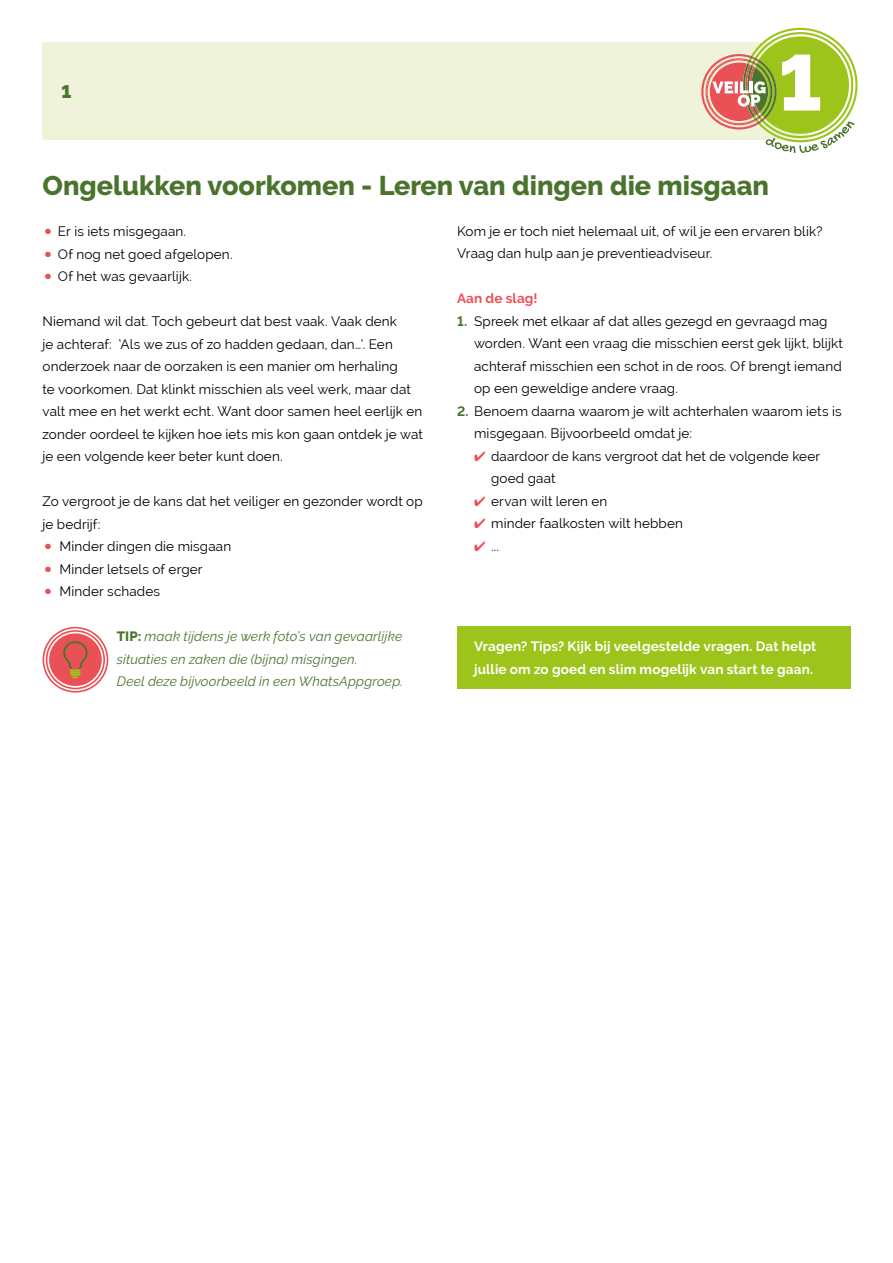
<style>
.page{position:relative;width:893px;height:1263px;background:#fff}
.page>*{position:absolute;margin:0;border:0;box-sizing:border-box;transform-origin:0 0}
.t1{font:800 27px "Raleway";color:#4a742d}
.t2{font:900 18px "Raleway";color:#4a742d}
.t3{font:13.5px/22.5px "Raleway";letter-spacing:.01em;color:#000}
.t4{font:italic 13.5px/22.5px "Raleway";letter-spacing:.01em;color:#4a742d}
.t5{font:700 13.5px/22.5px "Raleway";letter-spacing:.01em;color:#fff}
.t6{font:700 13.5px "Raleway";letter-spacing:.01em;color:#ea5156}
.s1{font-size:31.5px;color:#ea5156}
.s2{font-weight:800;font-style:normal}
.s3{font-weight:700;color:#4a742d}
.s4{color:#ea5156}
</style>
<div class="page">
<div style="left:43px;top:43px;width:765px;height:97px;background:#eef3da"></div>
<svg style="left:698px;top:28px;width:159px;height:125px"></svg>
<div style="left:457px;top:626px;width:393px;height:63px;background:#9dc41a"></div>
<svg style="left:43px;top:627px;width:65px;height:66px"></svg>
<h2 class="t2" style="left:62px;top:81px;width:11px">1</h2>
<h1 class="t1" style="left:43px;top:171px;width:728px">Ongelukken voorkomen - Leren van dingen die misgaan</h1>
<p class="t3" style="left:43px;top:220px;width:145px"><span class="s1">•</span> Er is iets misgegaan.</p>
<p class="t3" style="left:43px;top:243px;width:192px"><span class="s1">•</span> Of nog net goed afgelopen.</p>
<p class="t3" style="left:43px;top:265px;width:151px"><span class="s1">•</span> Of het was gevaarlijk.</p>
<p class="t3" style="left:43px;top:310px;width:382px">Niemand wil dat. Toch gebeurt dat best vaak. Vaak denk<br>je achteraf: ‘Als we zus of zo hadden gedaan, dan…’. Een onderzoek naar de oorzaken is een manier om herhaling<br>te voorkomen. Dat klinkt misschien als veel werk, maar dat valt mee en het werkt echt. Want door samen heel eerlijk en zonder oordeel te kijken hoe iets mis kon gaan ontdek je wat je een volgende keer beter kunt doen.</p>
<p class="t3" style="left:43px;top:490px;width:382px">Zo vergroot je de kans dat het veiliger en gezonder wordt op je bedrijf:</p>
<p class="t3" style="left:43px;top:535px;width:190px"><span class="s1">•</span> Minder dingen die misgaan</p>
<p class="t3" style="left:43px;top:558px;width:162px"><span class="s1">•</span> Minder letsels of erger</p>
<p class="t3" style="left:43px;top:580px;width:119px"><span class="s1">•</span> Minder schades</p>
<p class="t4" style="left:117px;top:625px;width:288px"><span class="s2">TIP:</span> maak tijdens je werk foto’s van gevaarlijke situaties en zaken die (bijna) misgingen.<br>Deel deze bijvoorbeeld in een WhatsAppgroep.</p>
<p class="t3" style="left:457px;top:220px;width:367px">Kom je er toch niet helemaal uit, of wil je een ervaren blik?<br>Vraag dan hulp aan je preventieadviseur.</p>
<p class="t6" style="left:457px;top:291px;width:82px">Aan de slag!</p>
<p class="t3" style="left:474px;top:310px;width:370px;text-indent:-17px"><span class="s3">1.</span> Spreek met elkaar af dat alles gezegd en gevraagd mag worden. Want een vraag die misschien eerst gek lijkt, blijkt achteraf misschien een schot in de roos. Of brengt iemand op een geweldige andere vraag.</p>
<p class="t3" style="left:474px;top:400px;width:369px;text-indent:-17px"><span class="s3">2.</span> Benoem daarna waarom je wilt achterhalen waarom iets is misgegaan. Bijvoorbeeld omdat je:</p>
<p class="t3" style="left:491px;top:445px;width:331px;text-indent:-17px"><span class="s4">✔</span> daardoor de kans vergroot dat het de volgende keer goed gaat</p>
<p class="t3" style="left:474px;top:490px;width:135px"><span class="s4">✔</span> ervan wilt leren en</p>
<p class="t3" style="left:474px;top:512px;width:210px"><span class="s4">✔</span> minder faalkosten wilt hebben</p>
<p class="t3" style="left:474px;top:535px;width:26px"><span class="s4">✔</span> ...</p>
<p class="t5" style="left:474px;top:635px;width:344px">Vragen? Tips? Kijk bij veelgestelde vragen. Dat helpt jullie om zo goed en slim mogelijk van start te gaan.</p>
</div>
